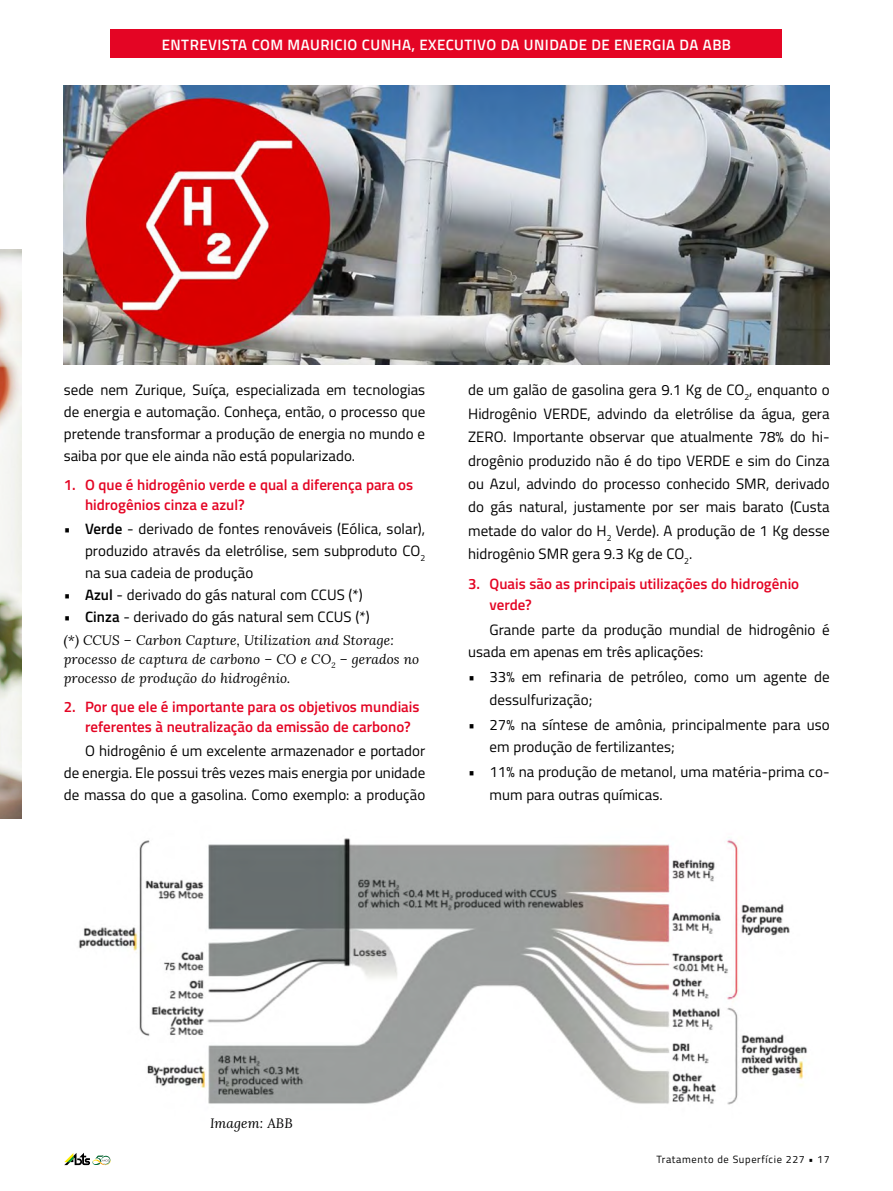
<style>
.page{position:relative;width:893px;height:1191px;background:#fff}
.page>*{position:absolute;margin:0;border:0;box-sizing:border-box;transform-origin:0 0}
.t1{font:15px/21.9px "Titillium";color:#000;text-align:justify}
.t2{font:600 15px/20.4px "Titillium";color:#e40524}
.t3{font:600 15px "Titillium";letter-spacing:.03em;color:#fff}
.t4{font:italic 13.5px/18.9px "Lora";letter-spacing:.01em;color:#000}
.t5{font:10.5px "Titillium";letter-spacing:.06em;color:#000}
.s1{font-weight:600}
</style>
<div class="page">
<div style="left:111px;top:30px;width:671px;height:28px;background:#e40524"></div>
<img style="left:0;top:249px;width:21px;height:569px">
<svg style="left:64px;top:1152px;width:47px;height:13px"></svg>
<img style="left:78px;top:838px;width:729px;height:267px">
<img style="left:64px;top:85px;width:765px;height:279px">
<p class="t3" style="left:162px;top:33px;width:571px">ENTREVISTA COM MAURICIO CUNHA, EXECUTIVO DA UNIDADE DE ENERGIA DA ABB</p>
<p class="t1" style="left:64px;top:378px;width:363px">sede nem Zurique, Suíça, especializada em tecnologias de energia e automação. Conheça, então, o processo que pretende transformar a produção de energia no mundo e saiba por que ele ainda não está popularizado.</p>
<p class="t2" style="left:85px;top:474px;width:330px;text-indent:-21px">1. O que é hidrogênio verde e qual a diferença para os hidrogênios cinza e azul?</p>
<p class="t1" style="left:85px;top:517px;width:342px;text-indent:-21px"><span class="s1">• Verde</span> - derivado de fontes renováveis (Eólica, solar), produzido através da eletrólise, sem subproduto CO<sub>2 </sub>na sua cadeia de produção</p>
<p class="t1" style="left:64px;top:583px;width:301px"><span class="s1">• Azul</span> - derivado do gás natural com CCUS (*)</p>
<p class="t1" style="left:64px;top:605px;width:307px"><span class="s1">• Cinza</span> - derivado do gás natural sem CCUS (*)</p>
<p class="t4" style="left:64px;top:630px;width:357px">(*) CCUS – Carbon Capture, Utilization and Storage: processo de captura de carbono – CO e CO<sub>2</sub> – gerados no processo de produção do hidrogênio.</p>
<p class="t2" style="left:85px;top:695px;width:336px;text-indent:-21px">2. Por que ele é importante para os objetivos mundiais referentes à neutralização da emissão de carbono?</p>
<p class="t1" style="left:64px;top:739px;width:363px;text-indent:21px">O hidrogênio é um excelente armazenador e portador de energia. Ele possui três vezes mais energia por unidade de massa do que a gasolina. Como exemplo: a produção</p>
<p class="t1" style="left:468px;top:378px;width:363px;line-height:23.4px">de um galão de gasolina gera 9.1 Kg de CO<sub>2</sub>, enquanto o Hidrogênio VERDE, advindo da eletrólise da água, gera ZERO. Importante observar que atualmente 78% do hi&shy;drogênio produzido não é do tipo VERDE e sim do Cinza ou Azul, advindo do processo conhecido SMR, derivado do gás natural, justamente por ser mais barato (Custa metade do valor do H<sub>2</sub> Verde). A produção de 1 Kg desse hidrogênio SMR gera 9.3 Kg de CO<sub>2</sub>.</p>
<p class="t2" style="left:489px;top:572px;width:311px;line-height:21.1px;text-indent:-21px">3. Quais são as principais utilizações do hidrogênio verde?</p>
<p class="t1" style="left:468px;top:617px;width:363px;line-height:22.6px;text-indent:21px">Grande parte da produção mundial de hidrogênio é usada em apenas em três aplicações:</p>
<p class="t1" style="left:489px;top:665px;width:342px;line-height:22.6px;text-indent:-21px">• 33% em refinaria de petróleo, como um agente de dessulfurização;</p>
<p class="t1" style="left:489px;top:712px;width:342px;line-height:22.6px;text-indent:-21px">• 27% na síntese de amônia, principalmente para uso em produção de fertilizantes;</p>
<p class="t1" style="left:489px;top:759px;width:342px;line-height:22.6px;text-indent:-21px">• 11% na produção de metanol, uma matéria-prima co&shy;mum para outras químicas.</p>
<p class="t4" style="left:210px;top:1113px;width:84px">Imagem: ABB</p>
<p class="t5" style="left:656px;top:1151px;width:175px">Tratamento de Superfície 227 • 17</p>
</div>
